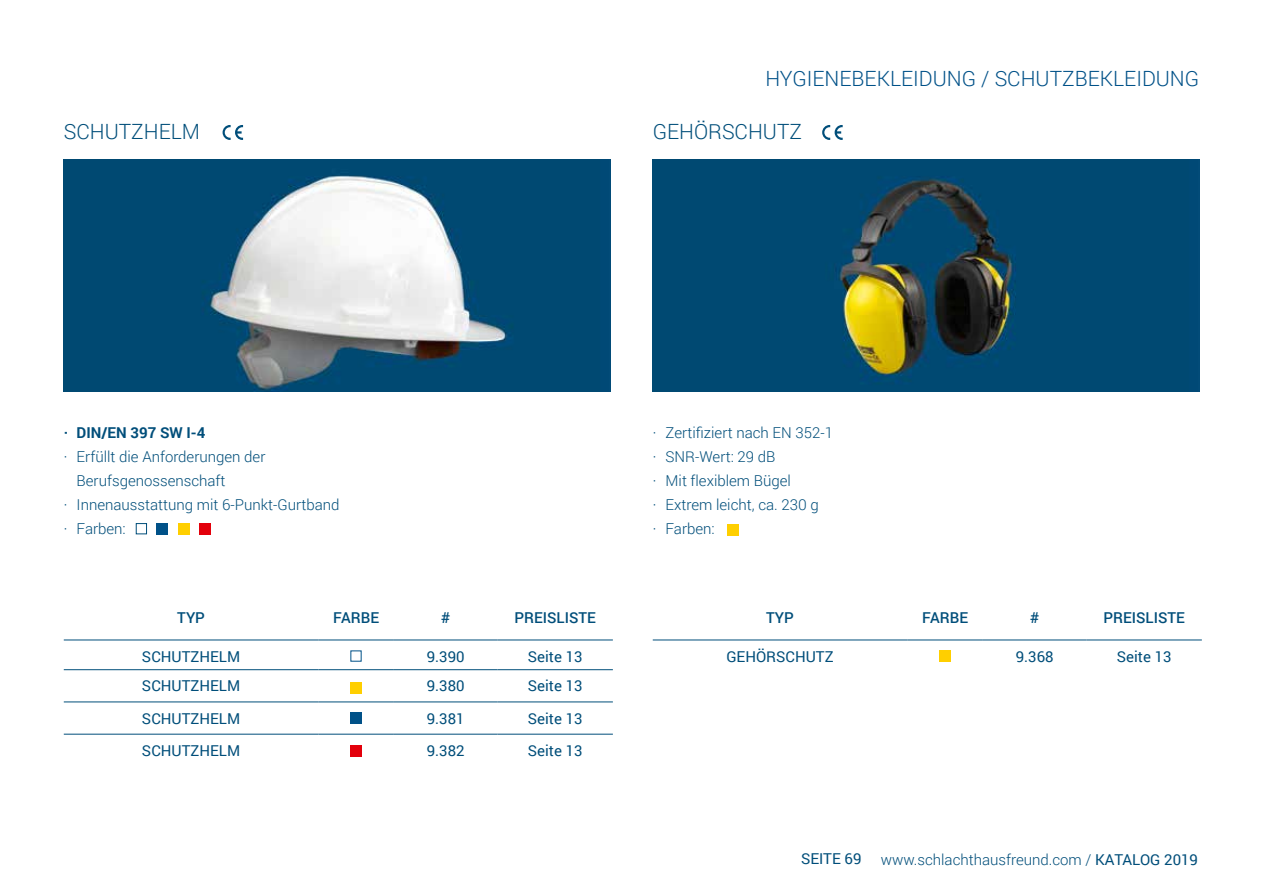
<style>
.page{position:relative;width:1263px;height:893px;background:#fff}
.page>*{position:absolute;margin:0;border:0;box-sizing:border-box;transform-origin:0 0}
.t1{font:300 21px "Roboto";color:#005188}
.t2{font:300 21px "Roboto";color:#004e7a}
.t3{font:300 15px/24px "Roboto";color:#004e7a}
.t4{font:15px "Roboto";color:#004e7a}
.t5{font:500 15px "Roboto";color:#004e7a}
.t6{font:700 15px "Roboto";color:#004e7a}
.s1{font-weight:400}
</style>
<div class="page">
<img style="left:64px;top:159px;width:546px;height:232px">
<svg style="left:223px;top:125px;width:20px;height:15px"></svg>
<div style="left:136px;top:523px;width:11px;height:11px;background:#fff;border:1px solid #004e7a"></div>
<div style="left:157px;top:523px;width:11px;height:11px;background:#005188"></div>
<div style="left:178px;top:523px;width:11px;height:11px;background:#ffcf00"></div>
<div style="left:199px;top:523px;width:11px;height:11px;background:#e3000b"></div>
<hr style="left:64px;top:640px;width:254px;height:1px;background:#004e7a">
<hr style="left:318px;top:640px;width:76px;height:1px;background:#004e7a">
<hr style="left:394px;top:640px;width:103px;height:1px;background:#004e7a">
<hr style="left:497px;top:640px;width:116px;height:1px;background:#004e7a">
<hr style="left:64px;top:669px;width:254px;height:1px;background:#004e7a">
<hr style="left:318px;top:669px;width:76px;height:1px;background:#004e7a">
<hr style="left:394px;top:669px;width:103px;height:1px;background:#004e7a">
<hr style="left:497px;top:669px;width:116px;height:1px;background:#004e7a">
<hr style="left:64px;top:701px;width:254px;height:1px;background:#004e7a">
<hr style="left:318px;top:701px;width:76px;height:1px;background:#004e7a">
<hr style="left:394px;top:701px;width:103px;height:1px;background:#004e7a">
<hr style="left:497px;top:701px;width:116px;height:1px;background:#004e7a">
<hr style="left:64px;top:734px;width:254px;height:1px;background:#004e7a">
<hr style="left:318px;top:734px;width:76px;height:1px;background:#004e7a">
<hr style="left:394px;top:734px;width:103px;height:1px;background:#004e7a">
<hr style="left:497px;top:734px;width:116px;height:1px;background:#004e7a">
<div style="left:350px;top:682px;width:11px;height:11px;background:#ffcf00"></div>
<div style="left:350px;top:712px;width:11px;height:11px;background:#005188"></div>
<div style="left:350px;top:745px;width:11px;height:11px;background:#e3000b"></div>
<img style="left:653px;top:159px;width:546px;height:232px">
<svg style="left:822px;top:125px;width:21px;height:15px"></svg>
<div style="left:727px;top:524px;width:11px;height:12px;background:#ffcf00"></div>
<hr style="left:653px;top:640px;width:254px;height:1px;background:#004e7a">
<hr style="left:907px;top:640px;width:76px;height:1px;background:#004e7a">
<hr style="left:983px;top:640px;width:103px;height:1px;background:#004e7a">
<hr style="left:1086px;top:640px;width:116px;height:1px;background:#004e7a">
<div style="left:939px;top:650px;width:11px;height:12px;background:#ffcf00"></div>
<h1 class="t2" style="left:64px;top:117px;width:138px">SCHUTZHELM</h1>
<h1 class="t1" style="left:765px;top:64px;width:435px">HYGIENEBEKLEIDUNG / SCHUTZBEKLEIDUNG</h1>
<h1 class="t2" style="left:653px;top:117px;width:151px">GEHÖRSCHUTZ</h1>
<p class="t6" style="left:64px;top:422px;width:143px">· DIN/EN 397 SW I-4</p>
<p class="t3" style="left:64px;top:444px;width:203px">· Erfüllt die Anforderungen der</p>
<p class="t3" style="left:77px;top:468px;width:150px">Berufsgenossenschaft</p>
<p class="t3" style="left:64px;top:492px;width:277px">· Innenausstattung mit 6-Punkt-Gurtband</p>
<p class="t3" style="left:64px;top:516px;width:63px">· Farben:</p>
<p class="t5" style="left:177px;top:607px;width:29px">TYP</p>
<p class="t5" style="left:333px;top:607px;width:47px">FARBE</p>
<p class="t5" style="left:441px;top:607px;width:11px">#</p>
<p class="t5" style="left:514px;top:607px;width:83px">PREISLISTE</p>
<p class="t4" style="left:142px;top:646px;width:100px">SCHUTZHELM</p>
<p class="t4" style="left:427px;top:646px;width:39px">9.390</p>
<p class="t4" style="left:528px;top:646px;width:56px">Seite 13</p>
<p class="t4" style="left:142px;top:675px;width:100px">SCHUTZHELM</p>
<p class="t4" style="left:427px;top:675px;width:39px">9.380</p>
<p class="t4" style="left:528px;top:675px;width:56px">Seite 13</p>
<p class="t4" style="left:142px;top:708px;width:100px">SCHUTZHELM</p>
<p class="t4" style="left:427px;top:708px;width:39px">9.381</p>
<p class="t4" style="left:528px;top:708px;width:56px">Seite 13</p>
<p class="t4" style="left:142px;top:740px;width:100px">SCHUTZHELM</p>
<p class="t4" style="left:427px;top:740px;width:39px">9.382</p>
<p class="t4" style="left:528px;top:740px;width:56px">Seite 13</p>
<p class="t3" style="left:653px;top:420px;width:182px">· Zertifiziert nach EN 352-1 · SNR-Wert: 29 dB<br>· Mit flexiblem Bügel<br>· Extrem leicht, ca. 230 g<br>· Farben:</p>
<p class="t5" style="left:766px;top:607px;width:29px">TYP</p>
<p class="t5" style="left:922px;top:607px;width:47px">FARBE</p>
<p class="t5" style="left:1030px;top:607px;width:11px">#</p>
<p class="t5" style="left:1103px;top:607px;width:83px">PREISLISTE</p>
<p class="t4" style="left:726px;top:646px;width:109px">GEHÖRSCHUTZ</p>
<p class="t4" style="left:1016px;top:646px;width:39px">9.368</p>
<p class="t4" style="left:1117px;top:646px;width:56px">Seite 13</p>
<p class="t4" style="left:801px;top:848px;width:62px">SEITE 69</p>
<p class="t3" style="left:881px;top:847px;width:319px">www.schlachthausfreund.com / <span class="s1">KATALOG 2019</span></p>
</div>
